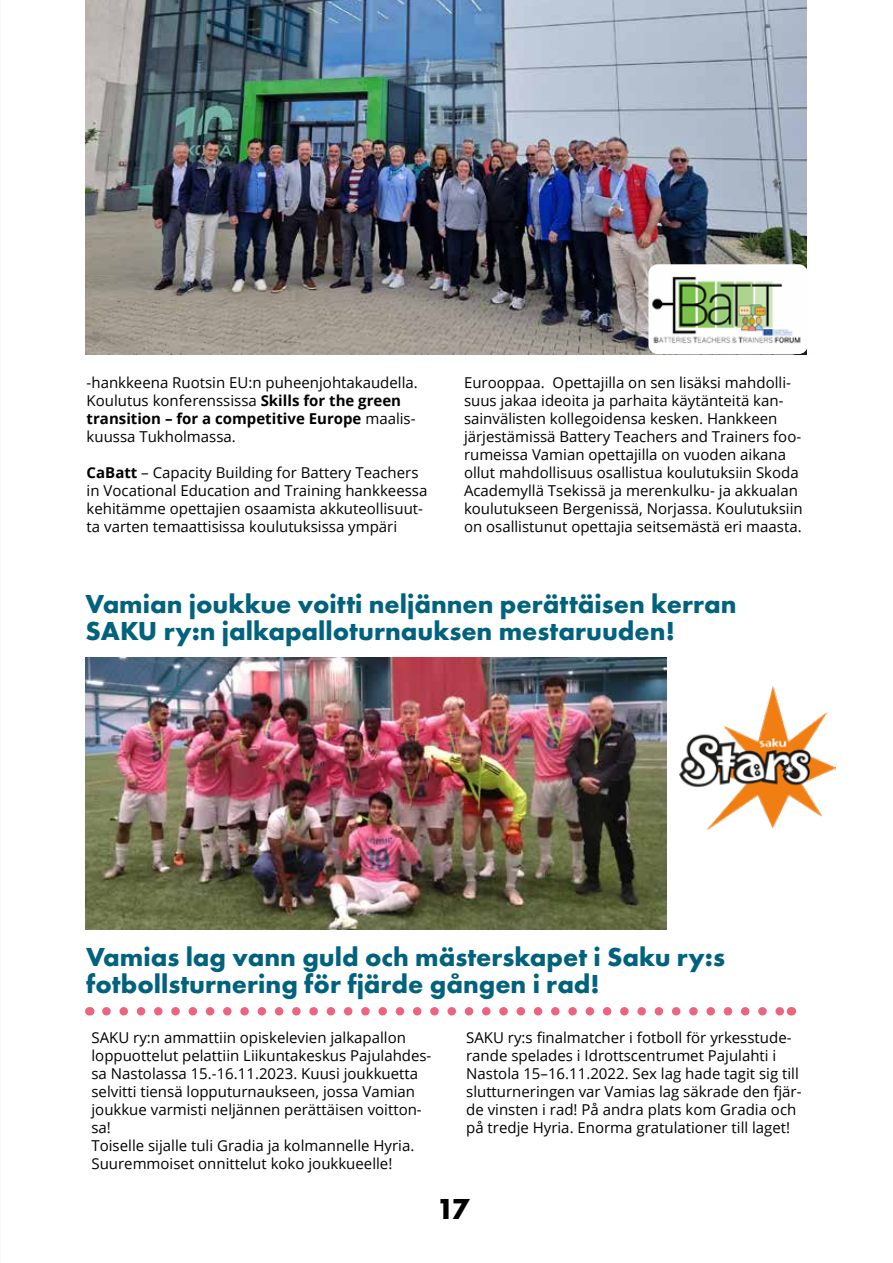
<style>
.page{position:relative;width:893px;height:1263px;background:#fff}
.page>*{position:absolute;margin:0;border:0;box-sizing:border-box;transform-origin:0 0}
.t1{font:700 30px "Futura PT";color:#000}
.t2{font:700 27px/27px "Futura PT";color:#00627d}
.t3{font:15px/18px "Open Sans";color:#000}
.s1{font-weight:700}
</style>
<div class="page">
<svg style="left:106px;top:1007px;width:676px;height:8px"></svg>
<img style="left:85px;top:658px;width:582px;height:271px">
<img style="left:679px;top:687px;width:156px;height:143px">
<img style="left:85px;top:0;width:721px;height:354px">
<img style="left:648px;top:264px;width:159px;height:90px">
<p class="t3" style="left:87px;top:373px;width:333px">-hankkeena Ruotsin EU:n puheenjohtakaudella.<br>Koulutus konferenssissa <span class="s1">Skills for the green transition – for a competitive Europe</span> maalis&shy;kuussa Tukholmassa.</p>
<p class="t3" style="left:87px;top:463px;width:342px"><span class="s1">CaBatt</span> – Capacity Building for Battery Teachers in Vocational Education and Training hankkeessa kehitämme opettajien osaamista akkuteollisuut&shy;ta varten temaattisissa koulutuksissa ympäri</p>
<p class="t3" style="left:464px;top:373px;width:340px">Eurooppaa. Opettajilla on sen lisäksi mahdolli&shy;suus jakaa ideoita ja parhaita käytänteitä kan&shy;sainvälisten kollegoidensa kesken. Hankkeen järjestämissä Battery Teachers and Trainers foo&shy;rumeissa Vamian opettajilla on vuoden aikana ollut mahdollisuus osallistua koulutuksiin Skoda Academyllä Tsekissä ja merenkulku- ja akkualan koulutukseen Bergenissä, Norjassa. Koulutuksiin on osallistunut opettajia seitsemästä eri maasta.</p>
<h2 class="t2" style="left:85px;top:589px;width:653px">Vamian joukkue voitti neljännen perättäisen kerran<br>SAKU ry:n jalkapalloturnauksen mestaruuden!</h2>
<h2 class="t2" style="left:86px;top:943px;width:641px">Vamias lag vann guld och mästerskapet i Saku ry:s fotbollsturnering för fjärde gången i rad!</h2>
<p class="t3" style="left:91px;top:1028px;width:341px">SAKU ry:n ammattiin opiskelevien jalkapallon loppuottelut pelattiin Liikuntakeskus Pajulahdes&shy;sa Nastolassa 15.-16.11.2023. Kuusi joukkuetta selvitti tiensä lopputurnaukseen, jossa Vamian joukkue varmisti neljännen perättäisen voitton&shy;sa!<br>Toiselle sijalle tuli Gradia ja kolmannelle Hyria.<br>Suuremmoiset onnittelut koko joukkueelle!</p>
<p class="t3" style="left:466px;top:1028px;width:337px">SAKU ry:s finalmatcher i fotboll för yrkesstude&shy;rande spelades i Idrottscentrumet Pajulahti i Nastola 15–16.11.2022. Sex lag hade tagit sig till slutturneringen var Vamias lag säkrade den fjär&shy;de vinsten i rad! På andra plats kom Gradia och på tredje Hyria. Enorma gratulationer till laget!</p>
<h1 class="t1" style="left:437px;top:1189px;width:34px">17</h1>
</div>
